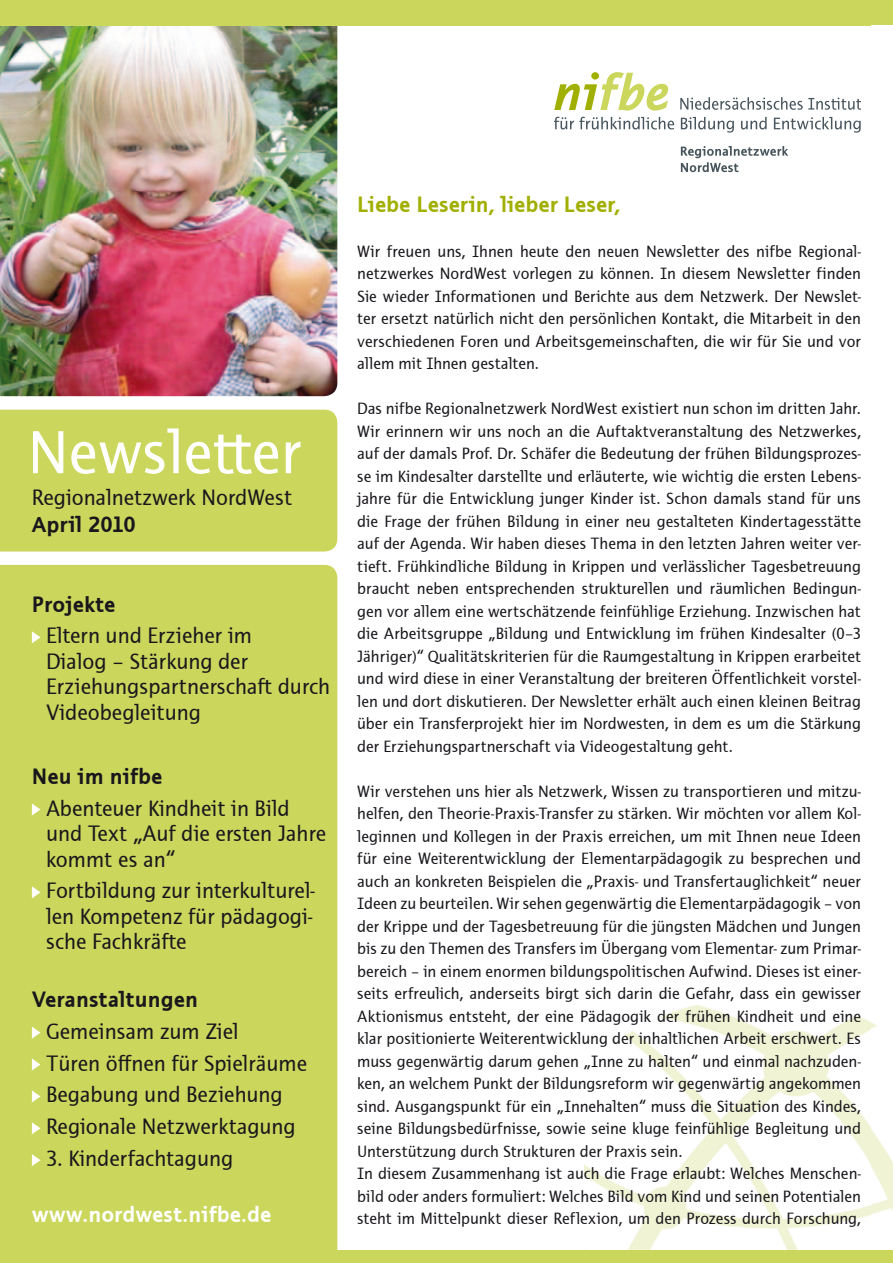
<style>
.page{position:relative;width:893px;height:1263px;background:#fff}
.page>*{position:absolute;margin:0;border:0;box-sizing:border-box;transform-origin:0 0}
.t1{font:63px "Thordis Sans EF";color:#fff}
.t2{font:22.5px/25.5px "Thordis Sans EF";color:#1a171c}
.t3{font:700 22.5px "Thordis Sans EF";color:#1a171c}
.t4{font:700 22.5px "Thordis Sans EF";color:#a1af00}
.t5{font:700 22.5px "Thordis Sans EF";color:#fff}
.t6{font:16.5px/22.5px "Thordis Sans EF";color:#1a171c;text-align:justify}
</style>
<div class="page">
<img style="left:0;top:26px;width:337px;height:370px">
<div style="left:0;top:0;width:893px;height:26px;background:#cad75c"></div>
<svg style="left:554px;top:117px;width:307px;height:15px"></svg>
<svg style="left:680px;top:97px;width:181px;height:13px"></svg>
<svg style="left:554px;top:72px;width:114px;height:39px"></svg>
<svg style="left:681px;top:146px;width:107px;height:26px"></svg>
<div style="left:0;top:410px;width:337px;height:141px;background:#cad75c"></div>
<div style="left:0;top:565px;width:337px;height:685px;background:#cad75c"></div>
<svg style="left:32px;top:631px;width:8px;height:12px"></svg>
<svg style="left:32px;top:803px;width:8px;height:12px"></svg>
<svg style="left:32px;top:886px;width:8px;height:12px"></svg>
<svg style="left:32px;top:1026px;width:8px;height:13px"></svg>
<svg style="left:32px;top:1058px;width:8px;height:12px"></svg>
<svg style="left:32px;top:1090px;width:8px;height:12px"></svg>
<svg style="left:32px;top:1122px;width:8px;height:12px"></svg>
<svg style="left:32px;top:1154px;width:8px;height:12px"></svg>
<img style="left:584px;top:1005px;width:309px;height:245px">
<div style="left:0;top:1250px;width:893px;height:13px;background:#cad75c"></div>
<h1 class="t1" style="left:28px;top:417px;width:276px">Newsletter</h1>
<h2 class="t2" style="left:32px;top:485px;width:262px">Regionalnetzwerk NordWest</h2>
<h2 class="t3" style="left:32px;top:512px;width:105px">April 2010</h2>
<h2 class="t3" style="left:32px;top:591px;width:85px">Projekte</h2>
<h2 class="t2" style="left:46px;top:623px;width:286px">Eltern und Erzieher im<br>Dialog – Stärkung der<br>Erziehungspartnerschaft durch<br>Videobegleitung</h2>
<h2 class="t3" style="left:32px;top:764px;width:132px">Neu im nifbe</h2>
<h2 class="t2" style="left:46px;top:795px;width:282px">Abenteuer Kindheit in Bild und Text „Auf die ersten Jahre kommt es an“</h2>
<h2 class="t2" style="left:46px;top:878px;width:270px;text-align:justify">Fortbildung zur interkulturel&shy;len Kompetenz für pädagogi&shy;sche Fachkräfte</h2>
<h2 class="t3" style="left:32px;top:987px;width:168px">Veranstaltungen</h2>
<h2 class="t2" style="left:46px;top:1015px;width:263px;line-height:32px">Gemeinsam zum Ziel<br>Türen öffnen für Spielräume<br>Begabung und Beziehung<br>Regionale Netzwerktagung</h2>
<h2 class="t2" style="left:46px;top:1146px;width:189px">3. Kinderfachtagung</h2>
<h2 class="t5" style="left:32px;top:1201px;width:241px">www.nordwest.nifbe.de</h2>
<h2 class="t4" style="left:357px;top:191px;width:265px">Liebe Leserin, lieber Leser,</h2>
<p class="t6" style="left:357px;top:240px;width:505px">Wir freuen uns, Ihnen heute den neuen Newsletter des nifbe Regional&shy;netzwerkes NordWest vorlegen zu können. In diesem Newsletter finden Sie wieder Informationen und Berichte aus dem Netzwerk. Der Newslet&shy;ter ersetzt natürlich nicht den persönlichen Kontakt, die Mitarbeit in den verschiedenen Foren und Arbeitsgemeinschaften, die wir für Sie und vor allem mit Ihnen gestalten.</p>
<p class="t6" style="left:357px;top:397px;width:505px">Das nifbe Regionalnetzwerk NordWest existiert nun schon im dritten Jahr.<br>Wir erinnern wir uns noch an die Auftaktveranstaltung des Netzwerkes, auf der damals Prof. Dr. Schäfer die Bedeutung der frühen Bildungsprozes&shy;se im Kindesalter darstellte und erläuterte, wie wichtig die ersten Lebens&shy;jahre für die Entwicklung junger Kinder ist. Schon damals stand für uns die Frage der frühen Bildung in einer neu gestalteten Kindertagesstätte auf der Agenda. Wir haben dieses Thema in den letzten Jahren weiter ver&shy;tieft. Frühkindliche Bildung in Krippen und verlässlicher Tagesbetreuung braucht neben entsprechenden strukturellen und räumlichen Bedingun&shy;gen vor allem eine wertschätzende feinfühlige Erziehung. Inzwischen hat die Arbeitsgruppe „Bildung und Entwicklung im frühen Kindesalter (0–3<br>Jähriger)“ Qualitätskriterien für die Raumgestaltung in Krippen erarbeitet und wird diese in einer Veranstaltung der breiteren Öffentlichkeit vorstel&shy;len und dort diskutieren. Der Newsletter erhält auch einen kleinen Beitrag über ein Transferprojekt hier im Nordwesten, in dem es um die Stärkung der Erziehungspartnerschaft via Videogestaltung geht.</p>
<p class="t6" style="left:357px;top:780px;width:505px;text-align:left">Wir verstehen uns hier als Netzwerk, Wissen zu transportieren und mitzu&shy;helfen, den Theorie-Praxis-Transfer zu stärken. Wir möchten vor allem Kol&shy;leginnen und Kollegen in der Praxis erreichen, um mit Ihnen neue Ideen für eine Weiterentwicklung der Elementarpädagogik zu besprechen und auch an konkreten Beispielen die „Praxis- und Transfertauglichkeit“ neuer Ideen zu beurteilen. Wir sehen gegenwärtig die Elementarpädagogik – von der Krippe und der Tagesbetreuung für die jüngsten Mädchen und Jungen bis zu den Themen des Transfers im Übergang vom Elementar- zum Primar&shy;bereich – in einem enormen bildungspolitischen Aufwind. Dieses ist einer&shy;seits erfreulich, anderseits birgt sich darin die Gefahr, dass ein gewisser Aktionismus entsteht, der eine Pädagogik der frühen Kindheit und eine klar positionierte Weiterentwicklung der inhaltlichen Arbeit erschwert. Es muss gegenwärtig darum gehen „Inne zu halten“ und einmal nachzuden&shy;ken, an welchem Punkt der Bildungsreform wir gegenwärtig angekommen sind. Ausgangspunkt für ein „Innehalten“ muss die Situation des Kindes, seine Bildungsbedürfnisse, sowie seine kluge feinfühlige Begleitung und Unterstützung durch Strukturen der Praxis sein.<br>In diesem Zusammenhang ist auch die Frage erlaubt: Welches Menschen&shy;bild oder anders formuliert: Welches Bild vom Kind und seinen Potentialen steht im Mittelpunkt dieser Reflexion, um den Prozess durch Forschung,</p>
</div>
